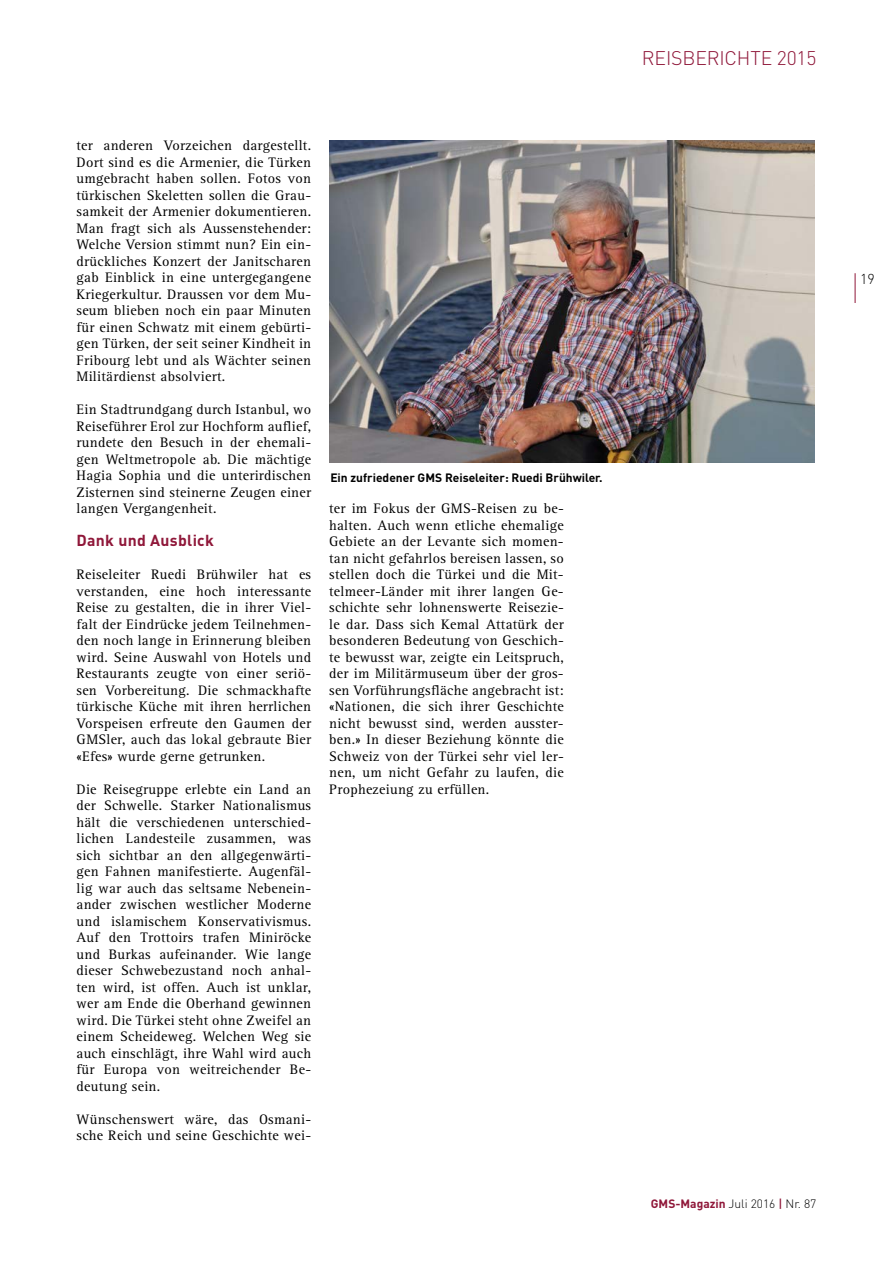
<style>
.page{position:relative;width:893px;height:1263px;background:#fff}
.page>*{position:absolute;margin:0;border:0;box-sizing:border-box;transform-origin:0 0}
.t1{font:300 19.5px "DIN";letter-spacing:-.01em;color:#8f1739}
.t2{font:700 15.75px "DIN";letter-spacing:.02em;color:#8f1739}
.t3{font:14.25px/16.5px "Rotis Serif";letter-spacing:.02em;color:#000;text-align:justify}
.t4{font:300 14.25px "DIN";color:#000}
.t5{font:700 12px "DIN";color:#000}
.t6{font:300 12px "DIN";color:#000}
.s1{font-weight:700;color:#8f1739}
.s2{font-weight:500;color:#8f1739}
</style>
<div class="page">
<hr style="left:855px;top:273px;width:1px;height:30px;background:#8f1739">
<img style="left:330px;top:141px;width:484px;height:321px">
<p class="t3" style="left:77px;top:137px;width:236px">ter anderen Vorzeichen dargestellt.<br>Dort sind es die Armenier, die Türken umgebracht haben sollen. Fotos von türkischen Skeletten sollen die Grau&shy;samkeit der Armenier dokumentieren.<br>Man fragt sich als Aussenstehender:<br>Welche Version stimmt nun? Ein ein&shy;drückliches Konzert der Janitscharen gab Einblick in eine untergegangene Kriegerkultur. Draussen vor dem Mu&shy;seum blieben noch ein paar Minuten für einen Schwatz mit einem gebürti&shy;gen Türken, der seit seiner Kindheit in Fribourg lebt und als Wächter seinen Militärdienst absolviert.</p>
<p class="t3" style="left:77px;top:401px;width:236px">Ein Stadtrundgang durch Istanbul, wo Reiseführer Erol zur Hochform auflief, rundete den Besuch in der ehemali&shy;gen Weltmetropole ab. Die mächtige Hagia Sophia und die unterirdischen Zisternen sind steinerne Zeugen einer langen Vergangenheit.</p>
<p class="t2" style="left:77px;top:530px;width:139px">Dank und Ausblick</p>
<p class="t3" style="left:77px;top:566px;width:236px">Reiseleiter Ruedi Brühwiler hat es verstanden, eine hoch interessante Reise zu gestalten, die in ihrer Viel&shy;falt der Eindrücke jedem Teilnehmen&shy;den noch lange in Erinnerung bleiben wird. Seine Auswahl von Hotels und Restaurants zeugte von einer seriö&shy;sen Vorbereitung. Die schmackhafte türkische Küche mit ihren herrlichen Vorspeisen erfreute den Gaumen der GMSler, auch das lokal gebraute Bier «Efes» wurde gerne getrunken.</p>
<p class="t3" style="left:77px;top:781px;width:236px">Die Reisegruppe erlebte ein Land an der Schwelle. Starker Nationalismus hält die verschiedenen unterschied&shy;lichen Landesteile zusammen, was sich sichtbar an den allgegenwärti&shy;gen Fahnen manifestierte. Augenfäl&shy;lig war auch das seltsame Nebenein&shy;ander zwischen westlicher Moderne und islamischem Konservativismus.<br>Auf den Trottoirs trafen Miniröcke und Burkas aufeinander. Wie lange dieser Schwebezustand noch anhal&shy;ten wird, ist offen. Auch ist unklar, wer am Ende die Oberhand gewinnen wird. Die Türkei steht ohne Zweifel an einem Scheideweg. Welchen Weg sie auch einschlägt, ihre Wahl wird auch für Europa von weitreichender Be&shy;deutung sein.</p>
<p class="t3" style="left:77px;top:1111px;width:236px">Wünschenswert wäre, das Osmani&shy;sche Reich und seine Geschichte wei-</p>
<p class="t5" style="left:330px;top:470px;width:274px">Ein zufriedener GMS Reiseleiter: Ruedi Brühwiler.</p>
<p class="t3" style="left:329px;top:501px;width:236px">ter im Fokus der GMS-Reisen zu be&shy;halten. Auch wenn etliche ehemalige Gebiete an der Levante sich momen&shy;tan nicht gefahrlos bereisen lassen, so stellen doch die Türkei und die Mit&shy;telmeer-Länder mit ihrer langen Ge&shy;schichte sehr lohnenswerte Reisezie&shy;le dar. Dass sich Kemal Attatürk der besonderen Bedeutung von Geschich&shy;te bewusst war, zeigte ein Leitspruch, der im Militärmuseum über der gros&shy;sen Vorführungsfläche angebracht ist: «Nationen, die sich ihrer Geschichte nicht bewusst sind, werden ausster&shy;ben.» In dieser Beziehung könnte die Schweiz von der Türkei sehr viel ler&shy;nen, um nicht Gefahr zu laufen, die Prophezeiung zu erfüllen.</p>
<p class="t1" style="left:642px;top:46px;width:176px">REISBERICHTE 2015</p>
<p class="t6" style="left:651px;top:1196px;width:167px"><span class="s1">GMS-Magazin</span> Juli 2016 <span class="s2">|</span> Nr. 87</p>
<p class="t4" style="left:860px;top:270px;width:16px">19</p>
</div>
